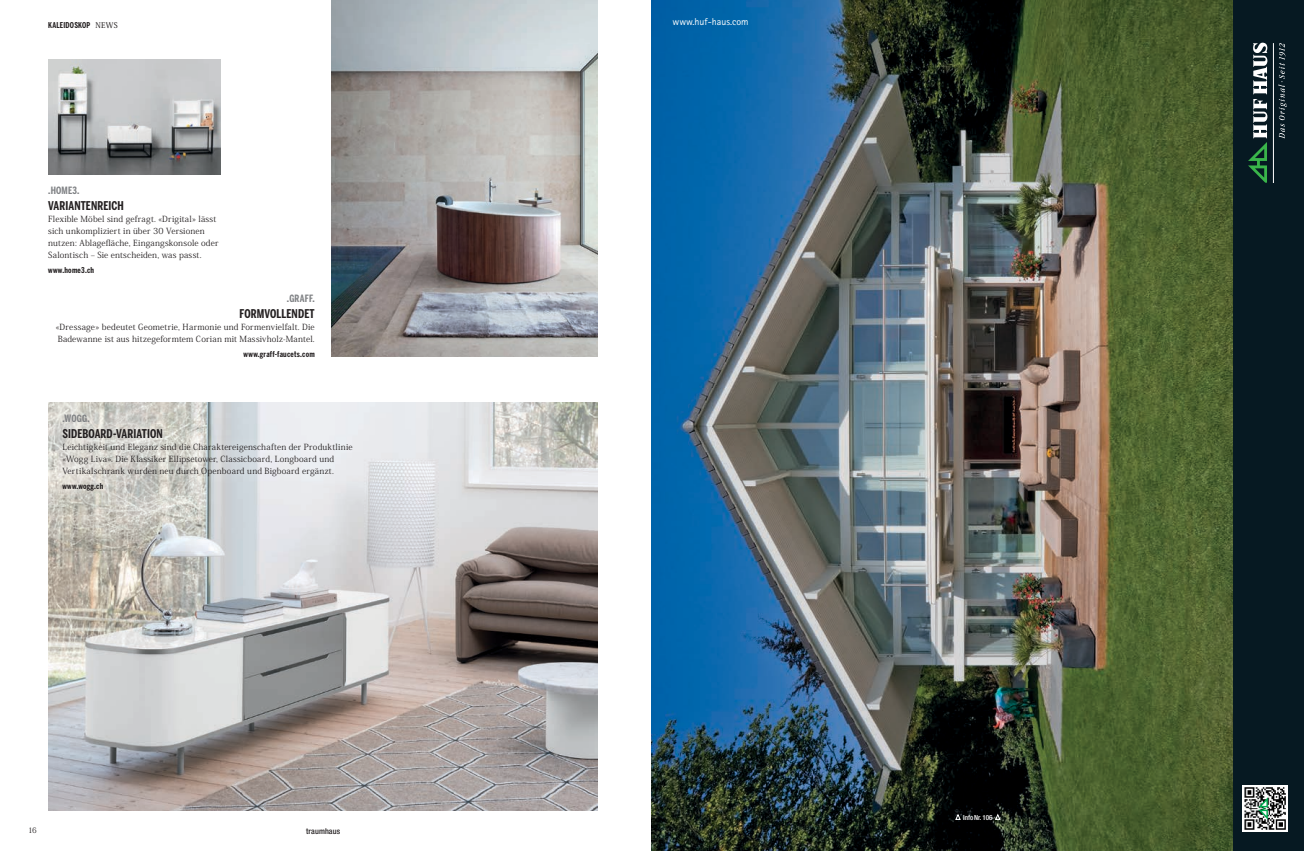
<style>
.page{position:relative;width:1304px;height:851px;background:#fff}
.page>*{position:absolute;margin:0;border:0;box-sizing:border-box;transform-origin:0 0}
.t1{font:700 extra-condensed 12px "Benton Sans";letter-spacing:.01em;color:#231f20}
.t2{font:700 extra-condensed 10px "Benton Sans";letter-spacing:.02em;color:#808285}
.t3{font:10px "Rotis Sans Serif";color:#fff}
.t4{font:8.4px/12px "Koz Min Pro";letter-spacing:.02em;color:#231f20}
.t5{font:700 extra-condensed 8px "Benton Sans";letter-spacing:.03em;color:#231f20}
.t6{font:500 condensed 8px "Helvetica Neue LT Com";letter-spacing:.015em;color:#231f20}
.t7{font:7.6px "Koz Min Pro";color:#231f20}
.t8{font:500 condensed 7px "Helvetica Neue LT Com";color:#fff}
.s1{font-family:"Koz Min Pro";font-weight:500;font-stretch:normal;font-size:7.7px}
</style>
<div class="page">
<img style="left:48px;top:402px;width:550px;height:408px">
<img style="left:48px;top:60px;width:172px;height:114px">
<img style="left:332px;top:0;width:266px;height:357px">
<div style="left:50px;top:402px;width:314px;height:101px;background:#fff;opacity:.76"></div>
<img style="left:652px;top:0;width:582px;height:850px">
<div style="left:1234px;top:0;width:70px;height:850px;background:#061922"></div>
<img style="left:1242px;top:785px;width:46px;height:46px">
<svg style="left:1278px;top:43px;width:9px;height:96px"></svg>
<hr style="left:1273px;top:43px;width:1px;height:140px;background:#fff">
<svg style="left:1248px;top:43px;width:20px;height:140px"></svg>
<svg style="left:995px;top:813px;width:6px;height:7px"></svg>
<svg style="left:955px;top:813px;width:6px;height:7px"></svg>
<p class="t5" style="left:48px;top:20px;width:71px">KALEIDOSKOP <span class="s1">NEWS</span></p>
<p class="t2" style="left:48px;top:185px;width:33px">.HOME3.</p>
<h1 class="t1" style="left:48px;top:199px;width:77px">VARIANTENREICH</h1>
<p class="t4" style="left:48px;top:213px;width:172px">Flexible Möbel sind gefragt. «Drigital» lässt sich unkompliziert in über 30 Versionen nutzen: Ablagefläche, Eingangskonsole oder Salontisch – Sie entscheiden, was passt.</p>
<p class="t5" style="left:48px;top:265px;width:47px">www.home3.ch</p>
<p class="t2" style="left:287px;top:293px;width:29px">.GRAFF.</p>
<h1 class="t1" style="left:240px;top:307px;width:77px">FORMVOLLENDET</h1>
<p class="t4" style="left:56px;top:321px;width:260px">«Dressage» bedeutet Geometrie, Harmonie und Formenvielfalt. Die<br>Badewanne ist aus hitzegeformtem Corian mit Massivholz-Mantel.</p>
<p class="t5" style="left:244px;top:349px;width:73px">www.graff-faucets.com</p>
<p class="t2" style="left:62px;top:413px;width:29px">.WOGG.</p>
<h1 class="t1" style="left:62px;top:427px;width:102px">SIDEBOARD-VARIATION</h1>
<p class="t4" style="left:62px;top:441px;width:292px">Leichtigkeit und Eleganz sind die Charaktereigenschaften der Produktlinie «Wogg Liva». Die Klassiker Ellipsetower, Classicboard, Longboard und<br>Vertikalschrank wurden neu durch Openboard und Bigboard ergänzt.</p>
<p class="t5" style="left:62px;top:481px;width:42px">www.wogg.ch</p>
<p class="t7" style="left:28px;top:824px;width:10px">16</p>
<p class="t6" style="left:306px;top:826px;width:35px">traumhaus</p>
<p class="t3" style="left:673px;top:15px;width:78px">www.huf-haus.com</p>
<p class="t8" style="left:963px;top:812px;width:31px">InfoNr. 106</p>
</div>
